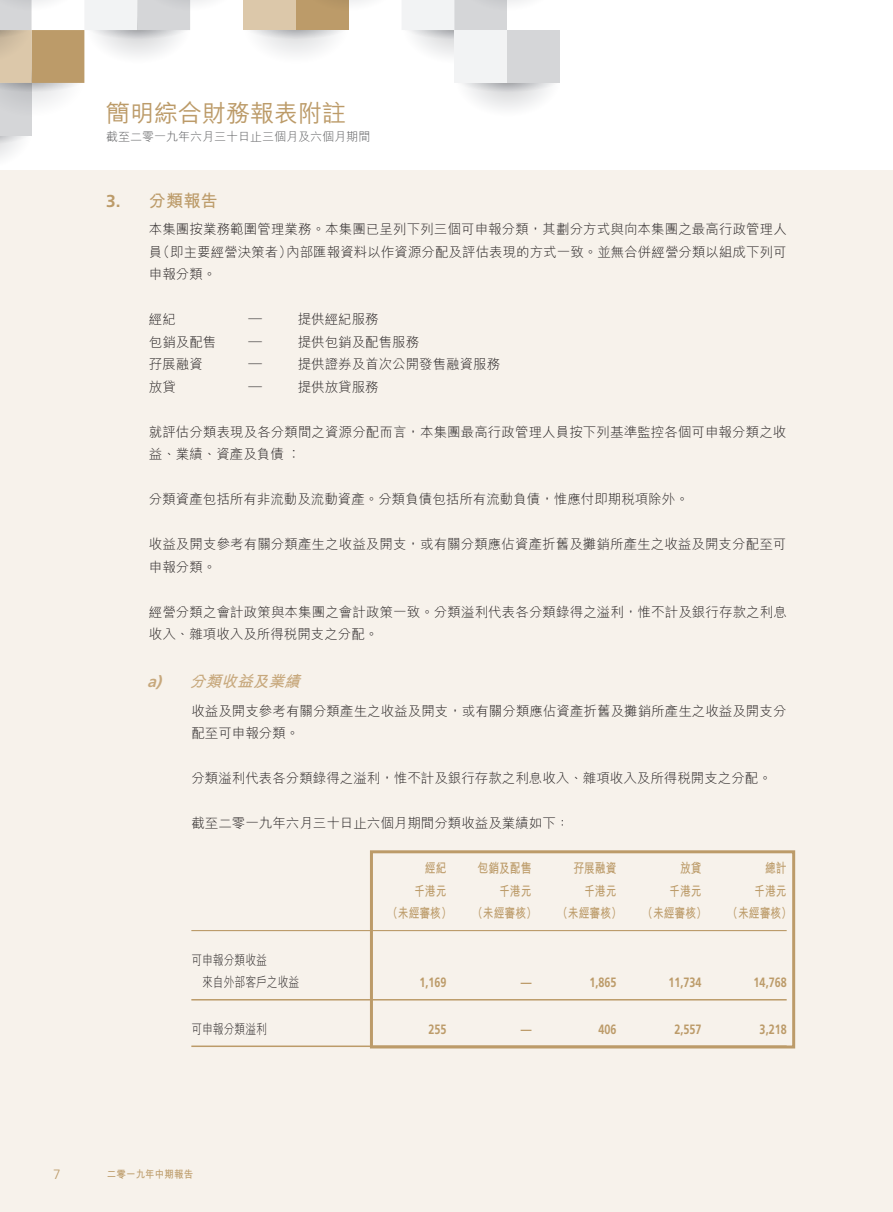
<style>
.page{position:relative;width:893px;height:1212px;background:#fff}
.page>*{position:absolute;margin:0;border:0;box-sizing:border-box;transform-origin:0 0}
.Heading_1{font:500 24px "M Hei HK";color:#bc9b69}
.Subhead_1{font:700 17.25px "M Hei HK";color:#bc9b69}
.Subhead_1-2{font:700 17.25px "Frutiger LT Std";color:#bc9b69}
.Subhead_2{font:italic 700 15.75px "M Hei HK";color:#c7a87c}
.Subhead_2-2{font:italic 700 15.75px "Frutiger LT Std";color:#c7a87c}
.Body{font:300 13.5px/22.5px "M Hei HK";color:#231f20}
.Body-2{font:700 13.5px "M Hei HK";color:#bc9b69;scale:.8 1}
.Body-3{font:700 13.5px "Frutiger LT Std";color:#bc9b69;scale:.8 1}
.Body-4{font:300 13.5px "M Hei HK";color:#231f20;scale:.8 1}
.t1{font:300 13.5px "Frutiger LT Std";color:#bc9b69}
.Date{font:300 12px "M Hei HK";color:#57585a}
.t2{font:700 10.5px "M Hei HK";letter-spacing:.015em;color:#bc9b69;scale:.9 1}
</style>
<div class="page">
<svg style="left:0;top:0;width:560px;height:158px"></svg>
<div style="left:0;top:170px;width:892px;height:1042px;background:#f7f2eb"></div>
<div style="left:370px;top:850px;width:425px;height:198px;border:3px solid #bc9b69"></div>
<hr style="left:191px;top:930px;width:596px;height:1px;background:#bc9b69">
<hr style="left:191px;top:999px;width:596px;height:1px;background:#bc9b69">
<hr style="left:191px;top:1045px;width:596px;height:2px;background:#bc9b69">
<p class="Heading_1" style="left:106px;top:96px;width:241px">簡明綜合財務報表附註</p>
<p class="Date" style="left:106px;top:130px;width:265px">截至二零一九年六月三十日止三個月及六個月期間</p>
<p class="Subhead_1-2" style="left:106px;top:191px;width:16px">3.</p>
<p class="Subhead_1" style="left:149px;top:188px;width:70px">分類報告</p>
<p class="Body" style="left:149px;top:218px;width:640px;text-align:right">本集團按業務範圍管理業務。本集團已呈列下列三個可申報分類，其劃分方式與向本集團之最高行政管理人內部匯報資料以作資源分配及評估表現的方式一致。並無合併經營分類以組成下列可</p>
<p class="Body" style="left:149px;top:240px;width:145px">（員即主要經營決策者）申報分類。</p>
<p class="Body" style="left:149px;top:308px;width:28px">經紀</p>
<p class="Body" style="left:248px;top:308px;width:15px">—</p>
<p class="Body" style="left:298px;top:308px;width:82px">提供經紀服務</p>
<p class="Body" style="left:149px;top:330px;width:69px">包銷及配售</p>
<p class="Body" style="left:248px;top:330px;width:15px">—</p>
<p class="Body" style="left:298px;top:330px;width:123px">提供包銷及配售服務</p>
<p class="Body" style="left:149px;top:353px;width:55px">孖展融資</p>
<p class="Body" style="left:248px;top:353px;width:15px">—</p>
<p class="Body" style="left:298px;top:353px;width:204px">提供證券及首次公開發售融資服務</p>
<p class="Body" style="left:149px;top:375px;width:28px">放貸</p>
<p class="Body" style="left:149px;top:420px;width:639px">就評估分類表現及各分類間之資源分配而言，本集團最高行政管理人員按下列基準監控各個可申報分類之收益、業績、資產及負債 ‥</p>
<p class="Body" style="left:149px;top:488px;width:541px">分類資產包括所有非流動及流動資產。分類負債包括所有流動負債，惟應付即期稅項除外。</p>
<p class="Body" style="left:149px;top:533px;width:639px">收益及開支參考有關分類產生之收益及開支，或有關分類應佔資產折舊及攤銷所產生之收益及開支分配至可申報分類。</p>
<p class="Body" style="left:149px;top:600px;width:640px">經營分類之會計政策與本集團之會計政策一致。分類溢利代表各分類錄得之溢利，惟不計及銀行存款之利息收入、雜項收入及所得稅開支之分配。</p>
<p class="Subhead_2" style="left:190px;top:669px;width:117px">分類收益及業績</p>
<p class="Body" style="left:298px;top:375px;width:82px">提供放貸服務</p>
<p class="Body" style="left:248px;top:375px;width:15px">—</p>
<p class="Subhead_2-2" style="left:147px;top:672px;width:21px">)a</p>
<p class="Body" style="left:191px;top:699px;width:597px">收益及開支參考有關分類產生之收益及開支，或有關分類應佔資產折舊及攤銷所產生之收益及開支分配至可申報分類。</p>
<p class="Body" style="left:191px;top:767px;width:582px">分類溢利代表各分類錄得之溢利，惟不計及銀行存款之利息收入、雜項收入及所得稅開支之分配。</p>
<p class="Body" style="left:191px;top:812px;width:379px">截至二零一九年六月三十日止六個月期間分類收益及業績如下：</p>
<p class="Body-2" style="left:765px;top:858px;width:29px">總計</p>
<p class="Body-2" style="left:477px;top:858px;width:69px">包銷及配售</p>
<p class="Body-2" style="left:680px;top:858px;width:28px">放貸</p>
<p class="Body-2" style="left:573px;top:858px;width:55px">孖展融資</p>
<p class="Body-2" style="left:425px;top:858px;width:29px">經紀</p>
<p class="Body-4" style="left:191px;top:953px;width:96px">可申報分類收益</p>
<p class="Body-4" style="left:202px;top:975px;width:123px">來自外部客戶之收益</p>
<p class="Body-4" style="left:191px;top:1022px;width:96px">可申報分類溢利</p>
<p class="Body-2" style="left:414px;top:881px;width:42px">千港元</p>
<p class="Body-2" style="left:499px;top:881px;width:42px">千港元</p>
<p class="Body-2" style="left:584px;top:881px;width:42px">千港元</p>
<p class="Body-2" style="left:669px;top:881px;width:42px">千港元</p>
<p class="Body-2" style="left:754px;top:881px;width:42px">千港元</p>
<p class="Body-2" style="left:387px;top:903px;width:83px">（未經審核）</p>
<p class="Body-2" style="left:472px;top:903px;width:83px">（未經審核）</p>
<p class="Body-2" style="left:557px;top:903px;width:83px">（未經審核）</p>
<p class="Body-2" style="left:642px;top:903px;width:82px">（未經審核）</p>
<p class="Body-2" style="left:727px;top:903px;width:83px">（未經審核(</p>
<p class="Body-3" style="left:419px;top:974px;width:35px">1,169</p>
<p class="Body-3" style="left:521px;top:974px;width:15px">—</p>
<p class="Body-3" style="left:590px;top:974px;width:35px">1,865</p>
<p class="Body-3" style="left:669px;top:974px;width:43px">11,734</p>
<p class="Body-3" style="left:754px;top:974px;width:43px">14,768</p>
<p class="Body-3" style="left:428px;top:1021px;width:24px">255</p>
<p class="Body-3" style="left:521px;top:1021px;width:15px">—</p>
<p class="Body-3" style="left:599px;top:1021px;width:24px">406</p>
<p class="Body-3" style="left:675px;top:1021px;width:35px">2,557</p>
<p class="Body-3" style="left:760px;top:1021px;width:35px">3,218</p>
<p class="t1" style="left:53px;top:1167px;width:9px">7</p>
<p class="t2" style="left:107px;top:1167px;width:97px">二零一九年中期報告</p>
</div>
